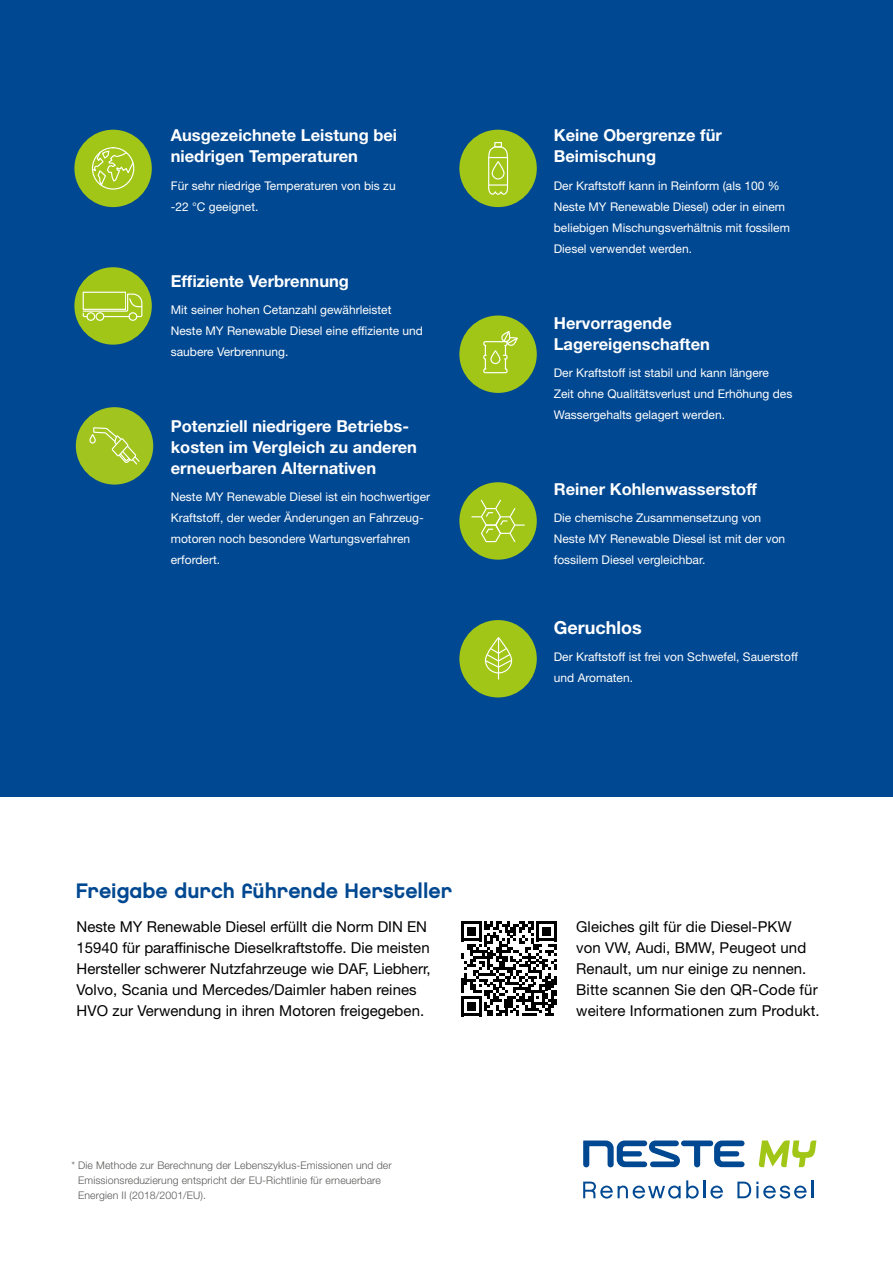
<style>
.page{position:relative;width:893px;height:1263px;background:#fff}
.page>*{position:absolute;margin:0;border:0;box-sizing:border-box;transform-origin:0 0}
.t1{font:21px "Chalet New York Nineteen Eighty";color:#004891}
.t2{font:700 18px "Helvetica Neue LT Std";color:#fff}
.t3{font:700 16.5px/21px "Helvetica Neue LT Std";color:#fff}
.t4{font:15px/21px "Helvetica Neue LT Std";letter-spacing:.005em;color:#000}
.t5{font:12px/21px "Helvetica Neue LT Std";color:#fff}
.t6{font:300 10.5px/15px "Helvetica Neue LT Std";letter-spacing:.01em;color:#575756}
</style>
<div class="page">
<div style="left:0;top:0;width:893px;height:796px;background:#004891"></div>
<svg style="left:583px;top:1140px;width:161px;height:27px"></svg>
<svg style="left:759px;top:1140px;width:57px;height:27px"></svg>
<svg style="left:583px;top:1180px;width:116px;height:18px"></svg>
<hr style="left:703px;top:1180px;width:3px;height:18px;background:#004891">
<svg style="left:710px;top:1185px;width:13px;height:13px"></svg>
<svg style="left:737px;top:1180px;width:76px;height:18px"></svg>
<div style="left:74px;top:130px;width:78px;height:77px;background:#a2c617;border-radius:50%"></div>
<div style="left:92px;top:147px;width:42px;height:43px;border:1px solid #fff;border-radius:50%"></div>
<svg style="left:91px;top:151px;width:44px;height:37px"></svg>
<div style="left:74px;top:267px;width:78px;height:78px;background:#a2c617;border-radius:50%"></div>
<div style="left:86px;top:312px;width:9px;height:9px;border:1px solid #fff;border-radius:50%"></div>
<div style="left:96px;top:312px;width:8px;height:9px;border:1px solid #fff;border-radius:50%"></div>
<div style="left:129px;top:312px;width:8px;height:9px;border:1px solid #fff;border-radius:50%"></div>
<svg style="left:82px;top:293px;width:61px;height:25px"></svg>
<div style="left:83px;top:292px;width:43px;height:18px;border:1px solid #fff"></div>
<div style="left:76px;top:407px;width:77px;height:78px;background:#a1c51e;border-radius:50%"></div>
<div style="left:89px;top:434px;width:7px;height:10px;border:1px solid #fff;border-radius:3px"></div>
<svg style="left:92px;top:407px;width:49px;height:73px"></svg>
<div style="left:459px;top:130px;width:78px;height:77px;background:#a2c617;border-radius:50%"></div>
<div style="left:494px;top:142px;width:8px;height:5px;border:1px solid #fff"></div>
<svg style="left:488px;top:146px;width:21px;height:49px"></svg>
<div style="left:459px;top:315px;width:78px;height:78px;background:#a2c617;border-radius:50%"></div>
<svg style="left:483px;top:331px;width:35px;height:43px"></svg>
<div style="left:490px;top:350px;width:10px;height:14px;border:1px solid #fff;border-radius:4px"></div>
<div style="left:459px;top:482px;width:78px;height:78px;background:#a2c617;border-radius:50%"></div>
<svg style="left:472px;top:499px;width:52px;height:44px"></svg>
<div style="left:459px;top:620px;width:78px;height:77px;background:#a2c617;border-radius:50%"></div>
<div style="left:485px;top:637px;width:27px;height:36px;border:1px solid #fff;border-radius:13px"></div>
<hr style="left:498px;top:639px;width:1px;height:40px;background:#fff">
<svg style="left:484px;top:647px;width:29px;height:22px"></svg>
<svg style="left:461px;top:921px;width:95px;height:95px"></svg>
<h3 class="t3" style="left:171px;top:125px;width:228px">Ausgezeichnete Leistung bei niedrigen Temperaturen</h3>
<p class="t5" style="left:171px;top:175px;width:226px">Für sehr niedrige Temperaturen von bis zu -22 °C geeignet.</p>
<h3 class="t3" style="left:171px;top:270px;width:180px">Effiziente Verbrennung</h3>
<p class="t5" style="left:171px;top:299px;width:254px">Mit seiner hohen Cetanzahl gewährleistet<br>Neste MY Renewable Diesel eine effiziente und saubere Verbrennung.</p>
<h3 class="t3" style="left:171px;top:415px;width:248px">Potenziell niedrigere Betriebs&shy;kosten im Vergleich zu anderen erneuerbaren Alternativen</h3>
<p class="t5" style="left:171px;top:486px;width:261px">Neste MY Renewable Diesel ist ein hochwertiger Kraftstoff, der weder Änderungen an Fahrzeug&shy;motoren noch besondere Wartungsverfahren erfordert.</p>
<h1 class="t1" style="left:76px;top:877px;width:378px">Freigabe durch führende Hersteller</h1>
<h3 class="t3" style="left:554px;top:125px;width:170px">Keine Obergrenze für<br>Beimischung</h3>
<p class="t5" style="left:554px;top:175px;width:238px">Der Kraftstoff kann in Reinform (als 100 % Neste MY Renewable Diesel) oder in einem beliebigen Mischungsverhältnis mit fossilem Diesel verwendet werden.</p>
<h3 class="t3" style="left:554px;top:312px;width:158px">Hervorragende<br>Lagereigenschaften</h3>
<p class="t5" style="left:554px;top:362px;width:240px">Der Kraftstoff ist stabil und kann längere<br>Zeit ohne Qualitätsverlust und Erhöhung des<br>Wassergehalts gelagert werden.</p>
<h3 class="t3" style="left:554px;top:478px;width:205px">Reiner Kohlenwasserstoff</h3>
<p class="t5" style="left:554px;top:507px;width:233px">Die chemische Zusammensetzung von<br>Neste MY Renewable Diesel ist mit der von fossilem Diesel vergleichbar.</p>
<h2 class="t2" style="left:554px;top:616px;width:89px">Geruchlos</h2>
<p class="t5" style="left:554px;top:646px;width:245px">Der Kraftstoff ist frei von Schwefel, Sauerstoff und Aromaten.</p>
<p class="t4" style="left:77px;top:916px;width:356px">Neste MY Renewable Diesel erfüllt die Norm DIN EN 15940 für paraffinische Dieselkraftstoffe. Die meisten Hersteller schwerer Nutzfahrzeuge wie DAF, Liebherr, Volvo, Scania und Mercedes/Daimler haben reines HVO zur Verwendung in ihren Motoren freigegeben.</p>
<p class="t4" style="left:576px;top:916px;width:245px">Gleiches gilt für die Diesel-PKW von VW, Audi, BMW, Peugeot und Renault, um nur einige zu nennen.<br>Bitte scannen Sie den QR-Code für weitere Informationen zum Produkt.</p>
<p class="t6" style="left:78px;top:1157px;width:315px;text-indent:-7px">* Die Methode zur Berechnung der Lebenszyklus-Emissionen und der<br>Emissionsreduzierung entspricht der EU-Richtlinie für erneuerbare<br>Energien II (2018/2001/EU).</p>
</div>
